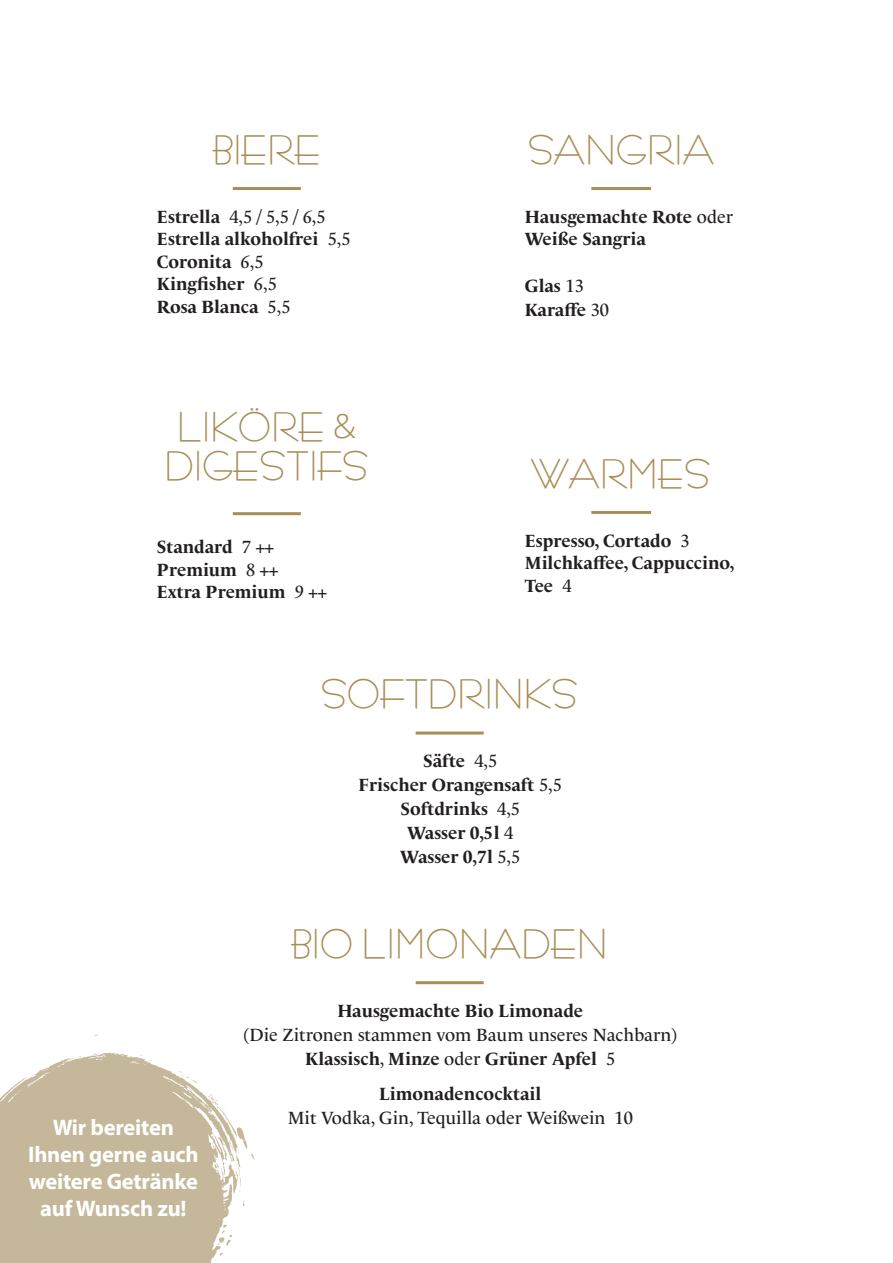
<style>
.page{position:relative;width:893px;height:1263px;background:#fff}
.page>*{position:absolute;margin:0;border:0;box-sizing:border-box;transform-origin:0 0}
.t1{font:700 33px/39.6px "Bernardo Moda";color:#a98d56;text-align:center}
.t2{font:700 22.5px/27px "Myriad Pro";letter-spacing:-.01em;color:#fff;text-align:center}
.t3{font:700 18px/22.5px "Le Monde Livre Cla Std";color:#231f20}
.t4{font:18px/24px "Le Monde Livre Cla Std";color:#231f20;text-align:center}
.s1{font-weight:700}
.s2{font-weight:400}
.s3{font-family:"Open Sans";font-weight:300}
</style>
<div class="page">
<svg style="left:0;top:1053px;width:241px;height:210px;background:#ccc1a7"></svg>
<svg style="left:73px;top:1056px;width:8px;height:3px"></svg>
<svg style="left:178px;top:1071px;width:20px;height:12px"></svg>
<svg style="left:208px;top:1094px;width:47px;height:81px"></svg>
<hr style="left:233px;top:187px;width:68px;height:3px;background:#a98d56">
<hr style="left:591px;top:187px;width:60px;height:3px;background:#a98d56">
<hr style="left:591px;top:511px;width:60px;height:3px;background:#a98d56">
<hr style="left:416px;top:731px;width:68px;height:3px;background:#a98d56">
<hr style="left:416px;top:981px;width:68px;height:3px;background:#a98d56">
<hr style="left:233px;top:512px;width:68px;height:3px;background:#a98d56">
<p class="t1" style="left:213px;top:130px;width:110px">BIERE</p>
<p class="t4" style="left:157px;top:204px;width:170px"><span class="s1">Estrella</span> 4,5 / 5,5 / 6,5</p>
<p class="t3" style="left:157px;top:228px;width:195px">Estrella alkoholfrei <span class="s2">5,5</span></p>
<p class="t3" style="left:157px;top:250px;width:108px">Coronita <span class="s2">6,5</span></p>
<p class="t3" style="left:157px;top:273px;width:121px">Kingfisher <span class="s2">6,5</span></p>
<p class="t3" style="left:157px;top:295px;width:135px">Rosa Blanca <span class="s2">5,5</span></p>
<p class="t1" style="left:164px;top:407px;width:206px">LIKÖRE <span class="s3">&amp;<br></span>DIGESTIFS</p>
<p class="t3" style="left:157px;top:536px;width:119px">Standard <span class="s2">7 ++</span></p>
<p class="t3" style="left:157px;top:559px;width:123px">Premium <span class="s2">8 ++</span></p>
<p class="t3" style="left:157px;top:581px;width:171px">Extra Premium <span class="s2">9 ++</span></p>
<p class="t1" style="left:528px;top:130px;width:189px">SANGRIA</p>
<p class="t3" style="left:525px;top:205px;width:210px">Hausgemachte Rote <span class="s2">oder<br></span>Weiße Sangria</p>
<p class="t3" style="left:525px;top:274px;width:86px;line-height:24px">Glas <span class="s2">13<br></span>Karaffe <span class="s2">30</span></p>
<p class="t1" style="left:531px;top:454px;width:181px">WARMES</p>
<p class="t3" style="left:525px;top:529px;width:166px">Espresso, Cortado <span class="s2">3</span></p>
<p class="t3" style="left:525px;top:552px;width:211px">Milchkaffee, Cappuccino,<br>Tee <span class="s2">4</span></p>
<p class="t1" style="left:321px;top:674px;width:259px">SOFTDRINKS</p>
<p class="t3" style="left:423px;top:750px;width:76px">Säfte <span class="s2">4,5</span></p>
<p class="t3" style="left:359px;top:774px;width:205px">Frischer Orangensaft <span class="s2">5,5</span></p>
<p class="t3" style="left:400px;top:798px;width:121px">Softdrinks <span class="s2">4,5</span></p>
<p class="t3" style="left:407px;top:822px;width:108px">Wasser 0,5l <span class="s2">4</span></p>
<p class="t3" style="left:400px;top:846px;width:122px">Wasser 0,7l <span class="s2">5,5</span></p>
<p class="t2" style="left:28px;top:1113px;width:172px">Wir bereiten<br>Ihnen gerne auch weitere Getränke auf Wunsch zu!</p>
<p class="t1" style="left:291px;top:924px;width:318px">BIO LIMONADEN</p>
<p class="t4" style="left:243px;top:999px;width:435px"><span class="s1">Hausgemachte Bio Limonade<br></span>(Die Zitronen stammen vom Baum unseres Nachbarn)</p>
<p class="t3" style="left:305px;top:1047px;width:312px">Klassisch<span class="s2">,</span> Minze <span class="s2">oder</span> Grüner Apfel <span class="s2">5</span></p>
<p class="t4" style="left:288px;top:1082px;width:347px"><span class="s1">Limonadencocktail<br></span>Mit Vodka, Gin, Tequilla oder Weißwein 10</p>
</div>
